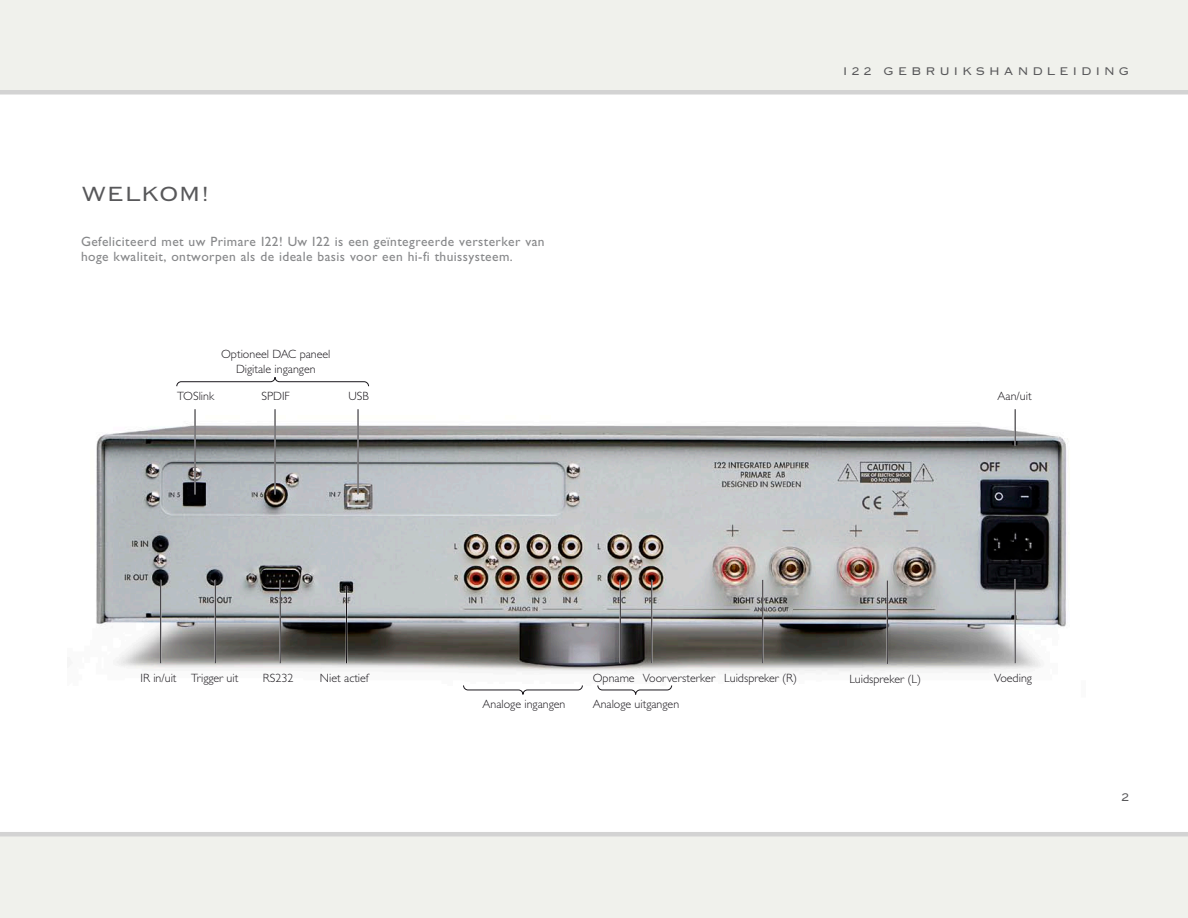
<style>
.page{position:relative;width:1188px;height:918px;background:#fff}
.page>*{position:absolute;margin:0;border:0;box-sizing:border-box;transform-origin:0 0}
.t1{font:27px "Lindgrensans";color:#58585a}
.t2{font:14.7px "Lindgrensans";letter-spacing:.25em;color:#58585a}
.t3{font:13.5px/15px "Gill Sans";letter-spacing:.03em;color:#87888a}
.t4{font:300 12px/15px "Gill Sans";color:#1a171c;text-align:center}
</style>
<div class="page">
<div style="left:0;top:0;width:1188px;height:94px;background:#f0f1ec"></div>
<div style="left:0;top:832px;width:1188px;height:86px;background:#f0f1ec"></div>
<img style="left:96px;top:425px;width:972px;height:262px">
<hr style="left:346px;top:586px;width:1px;height:77px;background:#1a171c">
<hr style="left:279px;top:580px;width:2px;height:83px;background:#fff">
<hr style="left:280px;top:580px;width:1px;height:83px;background:#1a171c">
<hr style="left:620px;top:580px;width:1px;height:83px;background:#1a171c">
<hr style="left:651px;top:580px;width:2px;height:83px;background:#fff">
<hr style="left:651px;top:580px;width:1px;height:83px;background:#1a171c">
<hr style="left:160px;top:580px;width:1px;height:83px;background:#1a171c">
<hr style="left:215px;top:580px;width:1px;height:83px;background:#1a171c">
<hr style="left:762px;top:580px;width:2px;height:83px;background:#fff">
<hr style="left:762px;top:580px;width:1px;height:83px;background:#1a171c">
<hr style="left:887px;top:581px;width:1px;height:83px;background:#1a171c">
<hr style="left:1014px;top:579px;width:2px;height:84px;background:#fff">
<hr style="left:1015px;top:579px;width:1px;height:84px;background:#1a171c">
<hr style="left:1014px;top:409px;width:2px;height:37px;background:#fff">
<hr style="left:1015px;top:409px;width:1px;height:37px;background:#1a171c">
<hr style="left:194px;top:409px;width:2px;height:85px;background:#fff">
<hr style="left:195px;top:409px;width:1px;height:85px;background:#1a171c">
<hr style="left:274px;top:409px;width:2px;height:85px;background:#fff">
<hr style="left:275px;top:409px;width:1px;height:85px;background:#1a171c">
<hr style="left:357px;top:409px;width:2px;height:85px;background:#fff">
<hr style="left:358px;top:409px;width:1px;height:85px;background:#1a171c">
<svg style="left:463px;top:685px;width:120px;height:10px"></svg>
<svg style="left:176px;top:377px;width:193px;height:10px"></svg>
<svg style="left:597px;top:685px;width:75px;height:10px"></svg>
<h1 class="t1" style="left:81px;top:180px;width:130px">WELKOM!</h1>
<p class="t3" style="left:81px;top:233px;width:465px">Gefeliciteerd met uw Primare I22! Uw I22 is een geïntegreerde versterker van hoge kwaliteit, ontworpen als de ideale basis voor een hi-fi thuissysteem.</p>
<p class="t4" style="left:221px;top:346px;width:111px">Optioneel DAC paneel<br>Digitale ingangen</p>
<p class="t4" style="left:177px;top:388px;width:38px">TOSlink</p>
<p class="t4" style="left:262px;top:388px;width:30px">SPDIF</p>
<p class="t4" style="left:349px;top:388px;width:22px">USB</p>
<p class="t2" style="left:843px;top:63px;width:288px">I22 GEBRUIKSHANDLEIDING</p>
<p class="t4" style="left:998px;top:389px;width:36px">Aan/uit</p>
<p class="t4" style="left:141px;top:671px;width:37px">IR in/uit</p>
<p class="t4" style="left:263px;top:671px;width:32px">RS232</p>
<p class="t4" style="left:320px;top:671px;width:50px">Niet actief</p>
<p class="t4" style="left:593px;top:671px;width:206px">Opname Voorversterker Luidspreker (R)</p>
<p class="t4" style="left:849px;top:671px;width:73px">Luidspreker (L)</p>
<p class="t4" style="left:994px;top:671px;width:39px">Voeding</p>
<p class="t4" style="left:191px;top:671px;width:49px">Trigger uit</p>
<p class="t4" style="left:482px;top:697px;width:84px">Analoge ingangen</p>
<p class="t4" style="left:593px;top:696px;width:88px">Analoge uitgangen</p>
<p class="t2" style="left:1121px;top:790px;width:10px">2</p>
</div>
